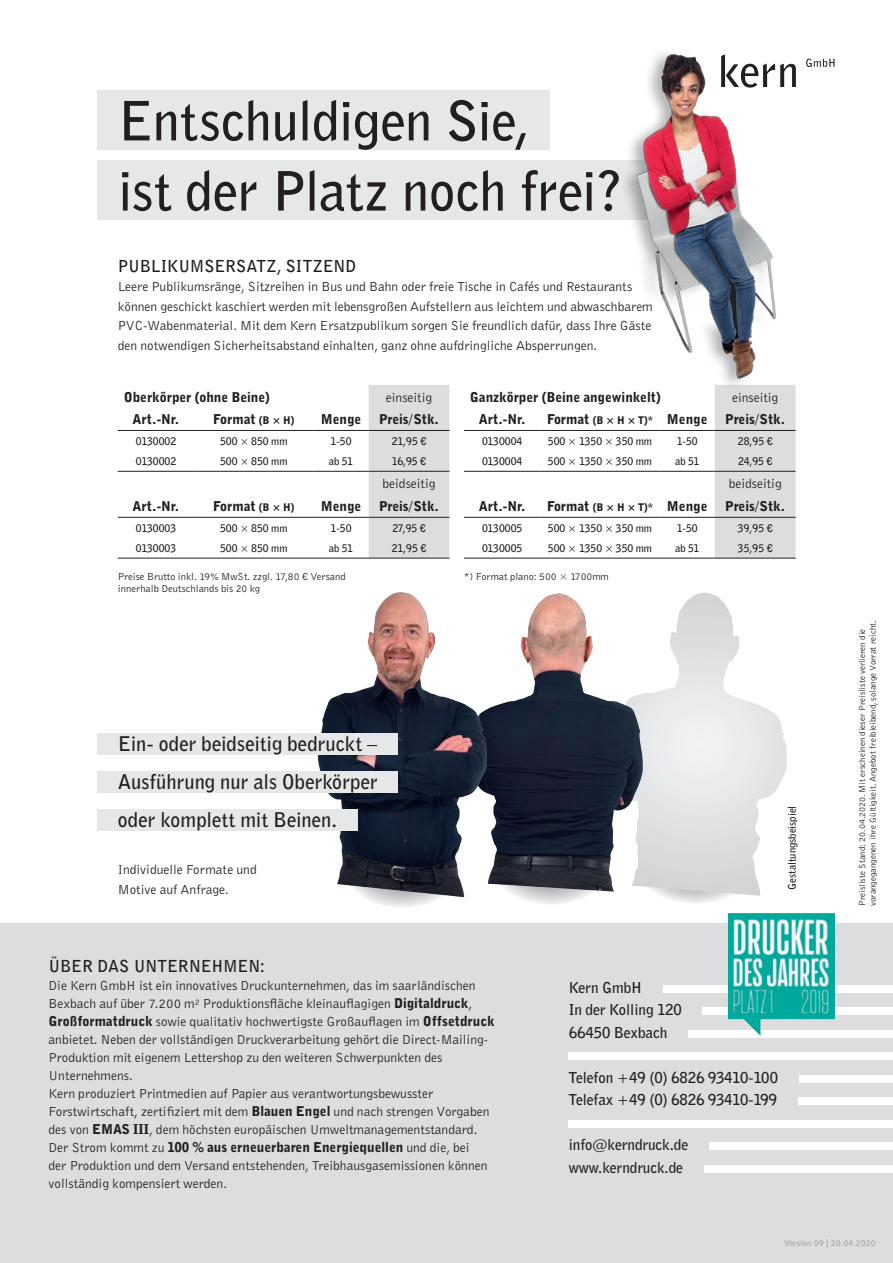
<style>
.page{position:relative;width:893px;height:1263px;background:#fff}
.page>*{position:absolute;margin:0;border:0;box-sizing:border-box;transform-origin:0 0}
.t1{font:700 54px/70.2px "Bell Gothic";letter-spacing:-.005em;color:#231f20}
.t2{font:700 20.25px/38.1px "Bell Gothic";letter-spacing:.005em;color:#231f20;text-align:justify}
.t3{font:700 16.5px "Bell Gothic";letter-spacing:-.005em;color:#231f20}
.t4{font:700 15px/22.5px "Bell Gothic";color:#231f20}
.t5{font:13.5px/18px "Bell Gothic";color:#231f20}
.t6{font:900 13.5px "Bell Gothic";color:#231f20}
.t7{font:700 10.5px "Bell Gothic";color:#231f20}
.t8{font:10.5px/12.6px "Bell Gothic";color:#231f20}
.t9{font:300 9px/10.8px "Bell Gothic Std";color:#231f20}
.t10{font:300 9px "Bell Gothic Std";color:#939598}
.s1{font-size:10.5px}
.s2{font-weight:900}
</style>
<div class="page">
<svg style="left:344px;top:832px;width:117px;height:76px"></svg>
<img style="left:702px;top:592px;width:85px;height:311px">
<img style="left:545px;top:593px;width:157px;height:310px">
<img style="left:317px;top:592px;width:228px;height:311px">
<div style="left:0;top:923px;width:893px;height:340px;background:#dcdddf"></div>
<svg style="left:794px;top:64px;width:2px;height:23px"></svg>
<svg style="left:806px;top:59px;width:28px;height:8px"></svg>
<div style="left:97px;top:90px;width:453px;height:60px;background:#e6e7e9"></div>
<div style="left:97px;top:160px;width:588px;height:60px;background:#e6e7e9"></div>
<hr style="left:118px;top:517px;width:76px;height:1px;background:#231f20">
<hr style="left:194px;top:517px;width:119px;height:1px;background:#231f20">
<hr style="left:313px;top:517px;width:56px;height:1px;background:#231f20">
<hr style="left:118px;top:558px;width:76px;height:1px;background:#231f20">
<hr style="left:194px;top:558px;width:119px;height:1px;background:#231f20">
<hr style="left:313px;top:558px;width:56px;height:1px;background:#231f20">
<hr style="left:369px;top:558px;width:80px;height:1px;background:#231f20">
<hr style="left:464px;top:517px;width:76px;height:1px;background:#231f20">
<hr style="left:540px;top:517px;width:119px;height:1px;background:#231f20">
<hr style="left:659px;top:517px;width:56px;height:1px;background:#231f20">
<hr style="left:464px;top:558px;width:76px;height:1px;background:#231f20">
<hr style="left:540px;top:558px;width:119px;height:1px;background:#231f20">
<hr style="left:659px;top:558px;width:56px;height:1px;background:#231f20">
<hr style="left:715px;top:558px;width:81px;height:1px;background:#231f20">
<div style="left:369px;top:385px;width:80px;height:173px;background:#dcdddf"></div>
<hr style="left:118px;top:430px;width:76px;height:1px;background:#231f20">
<hr style="left:194px;top:430px;width:119px;height:1px;background:#231f20">
<hr style="left:313px;top:430px;width:56px;height:1px;background:#231f20">
<hr style="left:369px;top:430px;width:80px;height:1px;background:#231f20">
<hr style="left:118px;top:471px;width:76px;height:1px;background:#231f20">
<hr style="left:194px;top:471px;width:119px;height:1px;background:#231f20">
<hr style="left:313px;top:471px;width:56px;height:1px;background:#231f20">
<hr style="left:369px;top:471px;width:80px;height:1px;background:#231f20">
<div style="left:715px;top:385px;width:81px;height:173px;background:#dcdddf"></div>
<hr style="left:464px;top:430px;width:76px;height:1px;background:#231f20">
<hr style="left:540px;top:430px;width:119px;height:1px;background:#231f20">
<hr style="left:659px;top:430px;width:56px;height:1px;background:#231f20">
<hr style="left:715px;top:430px;width:81px;height:1px;background:#231f20">
<hr style="left:464px;top:471px;width:76px;height:1px;background:#231f20">
<hr style="left:540px;top:471px;width:119px;height:1px;background:#231f20">
<hr style="left:659px;top:471px;width:56px;height:1px;background:#231f20">
<hr style="left:715px;top:471px;width:81px;height:1px;background:#231f20">
<div style="left:97px;top:733px;width:301px;height:22px;background:#e6e7e9"></div>
<div style="left:97px;top:771px;width:301px;height:22px;background:#e6e7e9"></div>
<div style="left:97px;top:809px;width:260px;height:22px;background:#e6e7e9"></div>
<img style="left:625px;top:53px;width:169px;height:339px">
<div style="left:688px;top:1030px;width:205px;height:7px;background:#fff"></div>
<div style="left:703px;top:1007px;width:190px;height:8px;background:#fff"></div>
<div style="left:663px;top:985px;width:230px;height:7px;background:#fff"></div>
<div style="left:569px;top:1052px;width:324px;height:8px;background:#fff"></div>
<div style="left:799px;top:1075px;width:94px;height:8px;background:#fff"></div>
<div style="left:799px;top:1097px;width:94px;height:8px;background:#fff"></div>
<div style="left:569px;top:1120px;width:324px;height:8px;background:#fff"></div>
<div style="left:709px;top:1142px;width:184px;height:8px;background:#fff"></div>
<div style="left:704px;top:1165px;width:189px;height:8px;background:#fff"></div>
<img style="left:728px;top:913px;width:106px;height:123px">
<h1 class="t1" style="left:118px;top:86px;width:549px">Entschuldigen Sie,<br>ist der Platz noch frei? .</h1>
<p class="t3" style="left:118px;top:255px;width:240px">PUBLIKUMSERSATZ, SITZEND</p>
<p class="t5" style="left:118px;top:277px;width:537px;line-height:19.5px">Leere Publikumsränge, Sitzreihen in Bus und Bahn oder freie Tische in Cafés und Restaurants können geschickt kaschiert werden mit lebensgroßen Aufstellern aus leichtem und abwaschbarem PVC-Wabenmaterial. Mit dem Kern Ersatzpublikum sorgen Sie freundlich dafür, dass Ihre Gäste den notwendigen Sicherheitsabstand einhalten, ganz ohne aufdringliche Absperrungen.</p>
<p class="t6" style="left:124px;top:388px;width:148px">Oberkörper (ohne Beine)</p>
<p class="t5" style="left:386px;top:388px;width:48px">einseitig</p>
<p class="t6" style="left:133px;top:411px;width:48px">Art.-Nr.</p>
<p class="t6" style="left:213px;top:411px;width:83px">Format <span class="s1">(B × H)</span></p>
<p class="t6" style="left:321px;top:411px;width:42px">Menge</p>
<p class="t6" style="left:379px;top:411px;width:61px">Preis/Stk.</p>
<p class="t7" style="left:136px;top:434px;width:42px">0130002</p>
<p class="t7" style="left:220px;top:434px;width:69px">500 × 850 mm</p>
<p class="t7" style="left:330px;top:434px;width:23px">1-50</p>
<p class="t7" style="left:392px;top:434px;width:36px">21,95 €</p>
<p class="t7" style="left:136px;top:454px;width:42px">0130002</p>
<p class="t7" style="left:220px;top:454px;width:69px">500 × 850 mm</p>
<p class="t7" style="left:329px;top:454px;width:26px">ab 51</p>
<p class="t7" style="left:392px;top:454px;width:36px">16,95 €</p>
<p class="t5" style="left:382px;top:475px;width:55px">beidseitig</p>
<p class="t6" style="left:133px;top:498px;width:48px">Art.-Nr.</p>
<p class="t6" style="left:213px;top:498px;width:83px">Format <span class="s1">(B × H)</span></p>
<p class="t6" style="left:321px;top:498px;width:42px">Menge</p>
<p class="t6" style="left:379px;top:498px;width:61px">Preis/Stk.</p>
<p class="t7" style="left:136px;top:521px;width:42px">0130003</p>
<p class="t7" style="left:220px;top:521px;width:69px">500 × 850 mm</p>
<p class="t7" style="left:330px;top:521px;width:23px">1-50</p>
<p class="t7" style="left:392px;top:521px;width:35px">27,95 €</p>
<p class="t7" style="left:136px;top:541px;width:42px">0130003</p>
<p class="t7" style="left:220px;top:541px;width:69px">500 × 850 mm</p>
<p class="t7" style="left:329px;top:541px;width:26px">ab 51</p>
<p class="t7" style="left:392px;top:541px;width:36px">21,95 €</p>
<p class="t6" style="left:470px;top:388px;width:192px">Ganzkörper (Beine angewinkelt)</p>
<p class="t5" style="left:732px;top:388px;width:48px">einseitig</p>
<p class="t6" style="left:479px;top:411px;width:48px">Art.-Nr.</p>
<p class="t6" style="left:547px;top:411px;width:162px">Format <span class="s1">(B × H × T)*</span> Menge</p>
<p class="t6" style="left:725px;top:411px;width:61px">Preis/Stk.</p>
<p class="t7" style="left:482px;top:434px;width:42px">0130004</p>
<p class="t7" style="left:548px;top:434px;width:106px">500 × 1350 × 350 mm</p>
<p class="t7" style="left:677px;top:434px;width:23px">1-50</p>
<p class="t7" style="left:738px;top:434px;width:36px">28,95 €</p>
<p class="t7" style="left:482px;top:454px;width:42px">0130004</p>
<p class="t7" style="left:548px;top:454px;width:106px">500 × 1350 × 350 mm</p>
<p class="t7" style="left:675px;top:454px;width:26px">ab 51</p>
<p class="t7" style="left:738px;top:454px;width:36px">24,95 €</p>
<p class="t5" style="left:729px;top:475px;width:55px">beidseitig</p>
<p class="t6" style="left:479px;top:498px;width:48px">Art.-Nr.</p>
<p class="t6" style="left:547px;top:498px;width:162px">Format <span class="s1">(B × H × T)*</span> Menge</p>
<p class="t6" style="left:725px;top:498px;width:61px">Preis/Stk.</p>
<p class="t7" style="left:482px;top:521px;width:42px">0130005</p>
<p class="t7" style="left:548px;top:521px;width:106px">500 × 1350 × 350 mm</p>
<p class="t7" style="left:677px;top:521px;width:23px">1-50</p>
<p class="t7" style="left:738px;top:521px;width:36px">39,95 €</p>
<p class="t7" style="left:482px;top:541px;width:42px">0130005</p>
<p class="t7" style="left:548px;top:541px;width:106px">500 × 1350 × 350 mm</p>
<p class="t7" style="left:675px;top:541px;width:26px">ab 51</p>
<p class="t7" style="left:738px;top:541px;width:36px">35,95 €</p>
<p class="t8" style="left:118px;top:570px;width:229px">Preise Brutto inkl. 19% MwSt. zzgl. 17,80 € Versand innerhalb Deutschlands bis 20 kg</p>
<p class="t8" style="left:464px;top:570px;width:146px">*) Format plano: 500 × 1700mm</p>
<h2 class="t2" style="left:118px;top:725px;width:261px">Ein- oder beidseitig bedruckt – Ausführung nur als Oberkörper oder komplett mit Beinen.</h2>
<p class="t5" style="left:118px;top:860px;width:141px;line-height:19.5px">Individuelle Formate und<br>Motive auf Anfrage.</p>
<p class="t3" style="left:49px;top:954px;width:218px">ÜBER DAS UNTERNEHMEN:</p>
<p class="t5" style="left:49px;top:976px;width:448px">Die Kern GmbH ist ein innovatives Druckunternehmen, das im saarländischen Bexbach auf über 7.200 m² Produktionsfläche kleinauflagigen <span class="s2">Digitaldruck</span>, <span class="s2">Großformatdruck</span> sowie qualitativ hochwertigste Großauflagen im <span class="s2">Offsetdruck </span>anbietet. Neben der vollständigen Druckverarbeitung gehört die Direct-Mailing-Produktion mit eigenem Lettershop zu den weiteren Schwerpunkten des Unternehmens.<br>Kern produziert Printmedien auf Papier aus verantwortungsbewusster Forstwirtschaft, zertifiziert mit dem <span class="s2">Blauen Engel</span> und nach strengen Vorgaben des von <span class="s2">EMAS III</span>, dem höchsten europäischen Umweltmanagementstandard.<br>Der Strom kommt zu <span class="s2">100 % aus erneuerbaren Energiequellen</span> und die, bei<br>der Produktion und dem Versand entstehenden, Treibhausgasemissionen können vollständig kompensiert werden.</p>
<p class="t7" style="left:785px;top:890px;width:86px;rotate:-90deg">Gestaltungsbeispiel</p>
<p class="t4" style="left:569px;top:976px;width:114px">Kern GmbH<br>In der Kolling 120<br>66450 Bexbach</p>
<p class="t4" style="left:569px;top:1066px;width:211px">Telefon +49 (0) 6826 93410-100<br>Telefax +49 (0) 6826 93410-199</p>
<p class="t4" style="left:569px;top:1133px;width:121px">info@kerndruck.de www.kerndruck.de</p>
<p class="t9" style="left:857px;top:906px;width:287px;rotate:-90deg">Preisliste Stand: 20.04.2020. Mit erscheinen dieser Preisliste verlieren die vorangegangenen ihre Gültigkeit. Angebot freibleibend, solange Vorrat reicht.</p>
<p class="t10" style="left:784px;top:1238px;width:93px">Version 09 | 20.04.2020</p>
</div>
